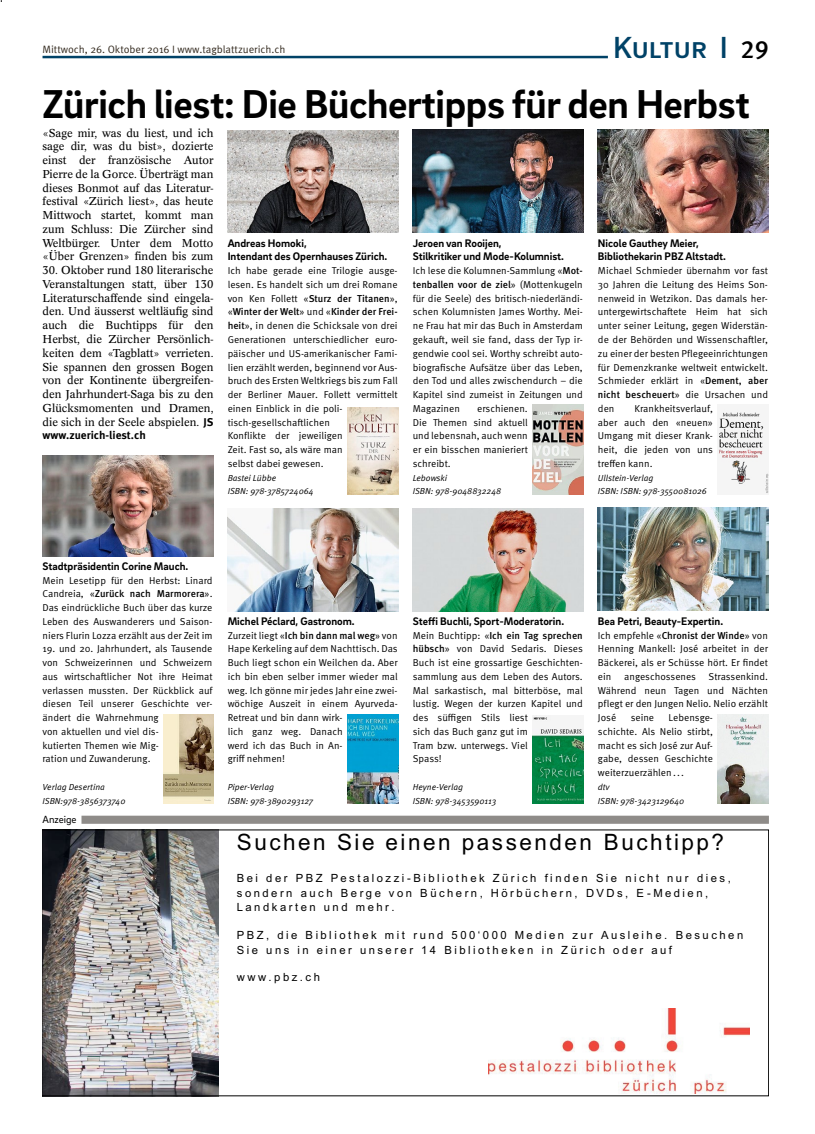
<style>
.page{position:relative;width:815px;height:1134px;background:#fff}
.page>*{position:absolute;margin:0;border:0;box-sizing:border-box;transform-origin:0 0}
._30_Zweitstoff_Titel{font:700 41.25px "Brix Sans";letter-spacing:-.01em;color:#000}
.t1{font:500 31.25px "Brix Sans";color:#004267}
.t2{font:22.62px "Arial OV KVCGEC";letter-spacing:.11em;color:#000}
.Grundschrift_x08{font:11.25px/13.8px "Concorde Pro";color:#000;text-align:justify}
.Legende_x11{font:700 11.25px/13.8px "Brix Sans";color:#000}
.t3{font:11.25px/14.9px "Arial OV KVCGEC";letter-spacing:.22em;color:#000}
.Grundschrift_x08-2{font:700 11.25px "Meta Pro";color:#000}
.t4{font:10.62px "Meta Pro Norm";color:#332a1f}
.Anzeige{font:10.62px "Brix Sans";color:#000}
.Grundschrift_x08-3{font:10px/13.8px "Meta Pro Norm";color:#000;text-align:justify}
.Grundschrift_x08-4{font:8.75px "Meta Pro Norm Ita";color:#000}
.s1{font-family:"Meta Pro";font-size:25px;color:#000}
.s2{font-family:"Meta Pro";font-weight:700}
.s3{font-family:"Meta Pro";font-weight:500}
.s4{font-family:"Arial OV LVCGEC"}
</style>
<div class="page">
<hr style="left:43px;top:56px;width:726px;height:2px;background:#004267">
<div style="left:608px;top:51px;width:164px;height:9px;background:#fff"></div>
<img style="left:43px;top:455px;width:170px;height:102px">
<img style="left:163px;top:714px;width:50px;height:89px">
<img style="left:228px;top:131px;width:171px;height:102px">
<img style="left:347px;top:407px;width:52px;height:87px">
<img style="left:413px;top:130px;width:171px;height:103px">
<img style="left:532px;top:405px;width:52px;height:89px">
<img style="left:347px;top:714px;width:52px;height:90px">
<img style="left:228px;top:508px;width:171px;height:103px">
<img style="left:532px;top:715px;width:52px;height:88px">
<img style="left:413px;top:508px;width:171px;height:103px">
<img style="left:598px;top:130px;width:171px;height:103px">
<img style="left:717px;top:409px;width:52px;height:85px">
<img style="left:718px;top:714px;width:51px;height:89px">
<img style="left:598px;top:507px;width:171px;height:103px">
<div style="left:81px;top:816px;width:688px;height:8px;background:#8f8c89"></div>
<svg style="left:43px;top:830px;width:726px;height:266px"></svg>
<p class="t4" style="left:43px;top:41px;width:244px">Mittwoch, 26. Oktober 2016 I www.tagblattzuerich.ch</p>
<p class="t1" style="left:613px;top:27px;width:157px">Kultur I <span class="s1">29</span></p>
<p class="_30_Zweitstoff_Titel" style="left:43px;top:77px;width:709px">Zürich liest: Die Büchertipps für den Herbst</p>
<p class="Grundschrift_x08" style="left:43px;top:126px;width:172px">«Sage mir, was du liest, und ich sage dir, was du bist», dozierte einst der französische Autor Pierre de la Gorce. Überträgt man dieses Bonmot auf das Literatur&shy;festival «Zürich liest», das heute Mittwoch startet, kommt man zum Schluss: Die Zürcher sind Weltbürger. Unter dem Motto «Über Grenzen» finden bis zum</p>
<p class="Grundschrift_x08" style="left:43px;top:263px;width:172px">30. Oktober rund 180 literarische Veranstaltungen statt, über 130<br>Literaturschaffende sind eingela&shy;den. Und äusserst weltläufig sind auch die Buchtipps für den Herbst, die Zürcher Persönlich&shy;keiten dem «Tagblatt» verrieten.<br>Sie spannen den grossen Bogen von der Kontinente übergreifen&shy;den Jahrhundert-Saga bis zu den Glücksmomenten und Dramen, die sich in der Seele abspielen. <span class="s2">JS</span></p>
<p class="Grundschrift_x08-2" style="left:43px;top:427px;width:105px">www.zuerich-liest.ch</p>
<p class="Legende_x11" style="left:228px;top:236px;width:161px">Andreas Homoki,<br>Intendant des Opernhauses Zürich.</p>
<p class="Legende_x11" style="left:598px;top:236px;width:102px">Nicole Gauthey Meier,</p>
<p class="Legende_x11" style="left:598px;top:249px;width:130px">Bibliothekarin PBZ Altstadt.</p>
<p class="Legende_x11" style="left:413px;top:236px;width:153px">Jeroen van Rooijen,<br>Stilkritiker und Mode-Kolumnist.</p>
<p class="Grundschrift_x08-3" style="left:228px;top:263px;width:172px;text-align:left">Ich habe gerade eine Trilogie ausge&shy;lesen. Es handelt sich um drei Romane von Ken Follett «<span class="s3">Sturz der Titanen</span>», «<span class="s3">Winter der Welt</span>» und «<span class="s3">Kinder der Frei&shy;heit</span>», in denen die Schicksale von drei Generationen unterschiedlicher euro&shy;päischer und US-amerikanischer Fami&shy;lien erzählt werden, beginnend vor Aus&shy;bruch des Ersten Weltkriegs bis zum Fall der Berliner Mauer. Follett vermittelt einen Einblick in die poli&shy;tisch-gesellschaftlichen<br>Konflikte der jeweiligen<br>Zeit. Fast so, als wäre man<br>selbst dabei gewesen.</p>
<p class="Grundschrift_x08-4" style="left:228px;top:471px;width:50px">Bastei Lübbe</p>
<p class="Grundschrift_x08-4" style="left:228px;top:485px;width:87px">ISBN: 978-3785724064</p>
<p class="Grundschrift_x08-3" style="left:413px;top:263px;width:172px">Ich lese die Kolumnen-Sammlung «<span class="s3">Mot&shy;tenballen voor de ziel</span>» (Mottenkugeln für die Seele) des britisch-niederländi&shy;schen Kolumnisten James Worthy. Mei&shy;ne Frau hat mir das Buch in Amsterdam gekauft, weil sie fand, dass der Typ ir&shy;gendwie cool sei. Worthy schreibt auto&shy;biografische Aufsätze über das Leben, den Tod und alles zwischendurch – die Kapitel sind zumeist in Zeitungen und Magazinen</p>
<p class="Grundschrift_x08-3" style="left:598px;top:263px;width:172px">Michael Schmieder übernahm vor fast 30 Jahren die Leitung des Heims Son&shy;nenweid in Wetzikon. Das damals her&shy;untergewirtschaftete Heim hat sich unter seiner Leitung, gegen Widerstän&shy;de der Behörden und Wissenschaftler, zu einer der besten Pflegeeinrichtungen für Demenzkranke weltweit entwickelt.<br>Schmieder erklärt in «<span class="s3">Dement, aber nicht bescheuert</span>» die Ursachen und den</p>
<p class="Grundschrift_x08-3" style="left:413px;top:401px;width:117px;text-indent:64px">erschienen.<br>Die Themen sind aktuell und lebensnah, auch wenn er ein bisschen manieriert schreibt.</p>
<p class="Grundschrift_x08-4" style="left:413px;top:471px;width:36px">Lebowski</p>
<p class="Grundschrift_x08-4" style="left:413px;top:485px;width:90px">ISBN: 978-9048832248</p>
<p class="Grundschrift_x08-3" style="left:598px;top:401px;width:117px;text-indent:37px">Krankheitsverlauf, aber auch den «neuen» Umgang mit dieser Krank&shy;heit, die jeden von uns treffen kann.</p>
<p class="Grundschrift_x08-4" style="left:598px;top:471px;width:57px">Ullstein-Verlag</p>
<p class="Grundschrift_x08-4" style="left:598px;top:485px;width:110px">ISBN: ISBN: 978-3550081026</p>
<p class="Legende_x11" style="left:43px;top:559px;width:147px">Stadtpräsidentin Corine Mauch.</p>
<p class="Grundschrift_x08-3" style="left:43px;top:573px;width:172px">Mein Lesetipp für den Herbst: Linard Candreia, «<span class="s3">Zurück nach Marmorera</span>».<br>Das eindrückliche Buch über das kurze Leben des Auswanderers und Saison&shy;niers Flurin Lozza erzählt aus der Zeit im</p>
<p class="Grundschrift_x08-3" style="left:43px;top:641px;width:172px;text-align:left">19. und 20. Jahrhundert, als Tausende von Schweizerinnen und Schweizern aus wirtschaftlicher Not ihre Heimat verlassen mussten. Der Rückblick auf diesen Teil unserer Geschichte ver&shy;ändert die Wahrnehmung<br>von aktuellen und viel dis-<br>kutierten Themen wie Mig-<br>ration und Zuwanderung.</p>
<p class="Grundschrift_x08-4" style="left:43px;top:780px;width:64px">Verlag Desertina</p>
<p class="Grundschrift_x08-4" style="left:43px;top:794px;width:85px">ISBN:978-3856373740</p>
<p class="Anzeige" style="left:43px;top:813px;width:36px">Anzeige</p>
<p class="Legende_x11" style="left:228px;top:614px;width:129px">Michel Péclard, Gastronom.</p>
<p class="Grundschrift_x08-3" style="left:228px;top:628px;width:172px;text-align:left">Zurzeit liegt «<span class="s3">Ich bin dann mal weg</span>» von<br>Hape Kerkeling auf dem Nachttisch. Das<br>Buch liegt schon ein Weilchen da. Aber ich bin eben selber immer wieder mal weg. Ich gönne mir jedes Jahr eine zwei&shy;wöchige Auszeit in einem Ayurveda--<br>Retreat und bin dann wirk-<br>lich ganz weg. Danach<br>werd ich das Buch in An-<br>griff nehmen!</p>
<p class="Grundschrift_x08-4" style="left:228px;top:780px;width:48px">Piper-Verlag</p>
<p class="Grundschrift_x08-4" style="left:228px;top:794px;width:87px">ISBN: 978-3890293127</p>
<p class="Legende_x11" style="left:413px;top:614px;width:153px">Steffi Buchli, Sport-Moderatorin.</p>
<p class="Grundschrift_x08-3" style="left:413px;top:628px;width:172px;text-align:left">Mein Buchtipp: «<span class="s3">Ich ein Tag sprechen hübsch</span>» von David Sedaris. Dieses<br>Buch ist eine grossartige Geschichten&shy;sammlung aus dem Leben des Autors.<br>Mal sarkastisch, mal bitterböse, mal lustig. Wegen der kurzen Kapitel und des süffigen Stils liest<br>sich das Buch ganz gut im<br>Tram bzw. unterwegs. Viel<br>Spass!</p>
<p class="Grundschrift_x08-4" style="left:413px;top:780px;width:52px">Heyne-Verlag</p>
<p class="Grundschrift_x08-4" style="left:413px;top:794px;width:85px">ISBN: 978-3453590113</p>
<p class="Legende_x11" style="left:598px;top:614px;width:127px">Bea Petri, Beauty-Expertin.</p>
<p class="Grundschrift_x08-3" style="left:598px;top:628px;width:172px">Ich empfehle «<span class="s3">Chronist der Winde</span>» von Henning Mankell: José arbeitet in der Bäckerei, als er Schüsse hört. Er findet ein</p>
<p class="Grundschrift_x08-3" style="left:598px;top:669px;width:172px;text-indent:111px">Strassenkind.<br>Während neun Tagen und Nächten pflegt er den Jungen Nelio. Nelio erzählt José</p>
<p class="Grundschrift_x08-3" style="left:624px;top:669px;width:73px">angeschossenes</p>
<p class="Grundschrift_x08-3" style="left:598px;top:710px;width:117px;text-indent:71px">Lebensge&shy;schichte. Als Nelio stirbt, macht es sich José zur Auf&shy;gabe, dessen Geschichte weiterzuerzählen...</p>
<p class="Grundschrift_x08-4" style="left:598px;top:780px;width:13px">dtv</p>
<p class="Grundschrift_x08-4" style="left:598px;top:794px;width:88px">ISBN: 978-3423129640</p>
<p class="Grundschrift_x08-3" style="left:631px;top:710px;width:25px">seine</p>
<p class="t2" style="left:237px;top:829px;width:489px">Suchen Sie einen passenden Buchtipp?</p>
<p class="t3" style="left:237px;top:870px;width:496px">Bei der PBZ Pestalozzi-Bibliothek Zürich finden Sie nicht nur dies, sondern auch Berge von Büchern, Hörbüchern, DVDs, E-Medien,<br>Landkarten und mehr.</p>
<p class="t3" style="left:237px;top:928px;width:508px">PBZ, die Bibliothek mit rund <span class="s4">500‘000 Medien zur Ausleihe.</span> Besuchen<br>Sie uns in einer unserer 14 Bibliotheken in Zürich oder auf</p>
<p class="t3" style="left:237px;top:970px;width:85px">www.pbz.ch</p>
</div>
